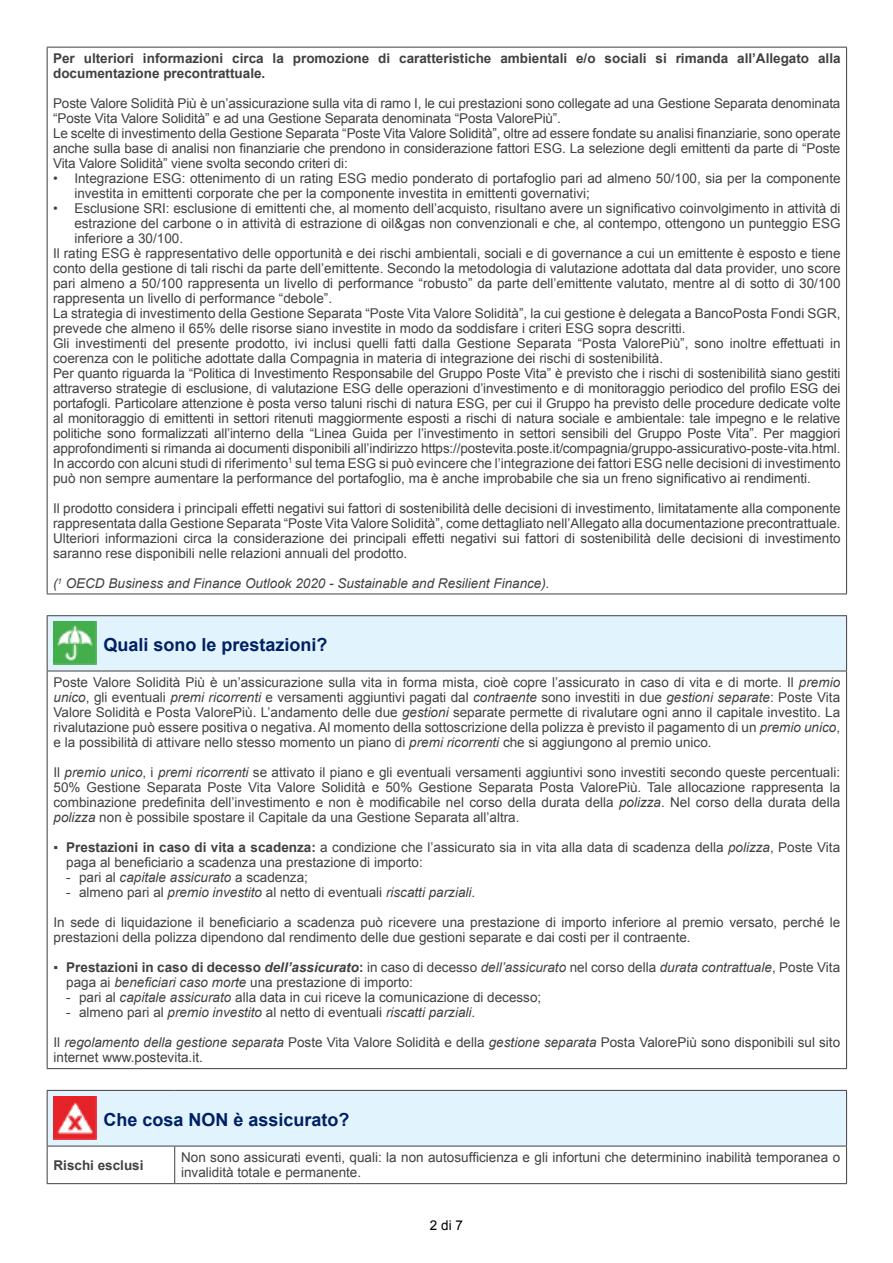
<style>
.page{position:relative;width:893px;height:1263px;background:#fff}
.page>*{position:absolute;margin:0;border:0;box-sizing:border-box;transform-origin:0 0}
.t1{font:700 18px "Arial";color:#002064}
.t2{font:13.5px/15px "Arial";color:#414042}
.t3{font:700 13.5px/15px "Arial";color:#414042}
.t4{font:italic 13.5px "Arial";color:#414042}
.t5{font:13.5px "Arial";color:#000}
.s1{font-style:italic}
.s2{font-weight:700}
.s3{font-style:normal}
.s4{font-weight:700;font-style:italic}
</style>
<div class="page">
<hr style="left:47px;top:47px;width:800px;height:1px;background:#414042">
<hr style="left:47px;top:48px;width:1px;height:546px;background:#414042">
<hr style="left:846px;top:48px;width:1px;height:546px;background:#414042">
<hr style="left:47px;top:594px;width:800px;height:1px;background:#414042">
<div style="left:47px;top:616px;width:800px;height:55px;background:#e1f4fd"></div>
<hr style="left:47px;top:671px;width:1px;height:397px;background:#414042">
<hr style="left:846px;top:671px;width:1px;height:397px;background:#414042">
<hr style="left:47px;top:615px;width:800px;height:1px;background:#414042">
<hr style="left:47px;top:616px;width:1px;height:55px;background:#414042">
<hr style="left:846px;top:616px;width:1px;height:55px;background:#414042">
<hr style="left:47px;top:671px;width:800px;height:1px;background:#414042">
<hr style="left:47px;top:1068px;width:800px;height:1px;background:#414042">
<img style="left:54px;top:622px;width:42px;height:42px">
<div style="left:47px;top:1090px;width:800px;height:56px;background:#e1f4fd"></div>
<hr style="left:47px;top:1090px;width:128px;height:1px;background:#414042">
<hr style="left:47px;top:1091px;width:1px;height:55px;background:#414042">
<hr style="left:175px;top:1090px;width:672px;height:1px;background:#414042">
<hr style="left:846px;top:1091px;width:1px;height:55px;background:#414042">
<hr style="left:47px;top:1146px;width:128px;height:1px;background:#414042">
<hr style="left:175px;top:1146px;width:672px;height:1px;background:#414042">
<hr style="left:47px;top:1146px;width:1px;height:37px;background:#414042">
<hr style="left:47px;top:1183px;width:128px;height:1px;background:#414042">
<hr style="left:174px;top:1146px;width:1px;height:37px;background:#414042">
<hr style="left:846px;top:1146px;width:1px;height:37px;background:#414042">
<hr style="left:175px;top:1183px;width:672px;height:1px;background:#414042">
<img style="left:54px;top:1097px;width:42px;height:42px">
<p class="t3" style="left:53px;top:51px;width:789px">Per ulteriori informazioni circa la promozione di caratteristiche ambientali e/o sociali si rimanda all’Allegato alla documentazione precontrattuale.</p>
<p class="t2" style="left:53px;top:96px;width:789px">Poste Valore Solidità Più è un’assicurazione sulla vita di ramo I, le cui prestazioni sono collegate ad una Gestione Separata denominata “Poste Vita Valore Solidità” e ad una Gestione Separata denominata “Posta ValorePiù”.<br>Le scelte di investimento della Gestione Separata “Poste Vita Valore Solidità”, oltre ad essere fondate su analisi finanziarie, sono operate anche sulla base di analisi non finanziarie che prendono in considerazione fattori ESG. La selezione degli emittenti da parte di “Poste Vita Valore Solidità” viene svolta secondo criteri di:</p>
<p class="t2" style="left:74px;top:171px;width:768px;text-indent:-21px">• Integrazione ESG: ottenimento di un rating ESG medio ponderato di portafoglio pari ad almeno 50/100, sia per la componente investita in emittenti corporate che per la componente investita in emittenti governativi;</p>
<p class="t2" style="left:53px;top:201px;width:789px">• Esclusione SRI: esclusione di emittenti che, al momento dell’acquisto, risultano avere un significativo coinvolgimento in attività di</p>
<p class="t2" style="left:74px;top:216px;width:768px">estrazione del carbone o in attività di estrazione di oil&amp;gas non convenzionali e che, al contempo, ottengono un punteggio ESG</p>
<p class="t2" style="left:74px;top:231px;width:110px">inferiore a 30/100.</p>
<p class="t2" style="left:53px;top:246px;width:789px">Il rating ESG è rappresentativo delle opportunità e dei rischi ambientali, sociali e di governance a cui un emittente è esposto e tiene</p>
<p class="t2" style="left:53px;top:261px;width:789px">conto della gestione di tali rischi da parte dell’emittente. Secondo la metodologia di valutazione adottata dal data provider, uno score</p>
<p class="t2" style="left:53px;top:276px;width:789px">pari almeno a 50/100 rappresenta un livello di performance “robusto” da parte dell’emittente valutato, mentre al di sotto di 30/100</p>
<p class="t2" style="left:53px;top:291px;width:281px">rappresenta un livello di performance “debole”.</p>
<p class="t2" style="left:53px;top:306px;width:789px">La strategia di investimento della Gestione Separata “Poste Vita Valore Solidità”, la cui gestione è delegata a BancoPosta Fondi SGR,</p>
<p class="t2" style="left:53px;top:321px;width:634px">prevede che almeno il 65% delle risorse siano investite in modo da soddisfare i criteri ESG sopra descritti.</p>
<p class="t2" style="left:53px;top:336px;width:789px">Gli investimenti del presente prodotto, ivi inclusi quelli fatti dalla Gestione Separata “Posta ValorePiù”, sono inoltre effettuati in</p>
<p class="t2" style="left:53px;top:351px;width:612px">coerenza con le politiche adottate dalla Compagnia in materia di integrazione dei rischi di sostenibilità.</p>
<p class="t2" style="left:53px;top:366px;width:789px">Per quanto riguarda la “Politica di Investimento Responsabile del Gruppo Poste Vita” è previsto che i rischi di sostenibilità siano gestiti</p>
<p class="t2" style="left:53px;top:381px;width:789px">attraverso strategie di esclusione, di valutazione ESG delle operazioni d’investimento e di monitoraggio periodico del profilo ESG dei</p>
<p class="t2" style="left:53px;top:396px;width:789px">portafogli. Particolare attenzione è posta verso taluni rischi di natura ESG, per cui il Gruppo ha previsto delle procedure dedicate volte</p>
<p class="t2" style="left:53px;top:411px;width:789px">al monitoraggio di emittenti in settori ritenuti maggiormente esposti a rischi di natura sociale e ambientale: tale impegno e le relative</p>
<p class="t2" style="left:53px;top:426px;width:789px">politiche sono formalizzati all’interno della “Linea Guida per l’investimento in settori sensibili del Gruppo Poste Vita”. Per maggiori</p>
<p class="t2" style="left:53px;top:441px;width:789px">approfondimenti si rimanda ai documenti disponibili all’indirizzo https://postevita.poste.it/compagnia/gruppo-assicurativo-poste-vita.html.</p>
<p class="t2" style="left:53px;top:456px;width:789px">In accordo con alcuni studi di riferimento<sup>1</sup> sul tema ESG si può evincere che l’integrazione dei fattori ESG nelle decisioni di investimento</p>
<p class="t2" style="left:53px;top:471px;width:759px">può non sempre aumentare la performance del portafoglio, ma è anche improbabile che sia un freno significativo ai rendimenti.</p>
<p class="t2" style="left:53px;top:501px;width:789px;text-align:justify">Il prodotto considera i principali effetti negativi sui fattori di sostenibilità delle decisioni di investimento, limitatamente alla componente rappresentata dalla Gestione Separata “Poste Vita Valore Solidità”, come dettagliato nell’Allegato alla documentazione precontrattuale.<br>Ulteriori informazioni circa la considerazione dei principali effetti negativi sui fattori di sostenibilità delle decisioni di investimento saranno rese disponibili nelle relazioni annuali del prodotto.</p>
<p class="t4" style="left:53px;top:574px;width:498px">(<sup>1</sup> OECD Business and Finance Outlook 2020 - Sustainable and Resilient Finance).</p>
<h1 class="t1" style="left:104px;top:633px;width:226px">Quali sono le prestazioni?</h1>
<p class="t2" style="left:54px;top:675px;width:788px;text-align:justify">Poste Valore Solidità Più è un’assicurazione sulla vita in forma mista, cioè copre l’assicurato in caso di vita e di morte. Il <span class="s1">premio unico</span>, gli eventuali <span class="s1">premi ricorrenti</span> e versamenti aggiuntivi pagati dal <span class="s1">contraente</span> sono investiti in due <span class="s1">gestioni separate</span>: Poste Vita Valore Solidità e Posta ValorePiù. L’andamento delle due <span class="s1">gestioni</span> separate permette di rivalutare ogni anno il capitale investito. La rivalutazione può essere positiva o negativa. Al momento della sottoscrizione della polizza è previsto il pagamento di un <span class="s1">premio unico</span>, e la possibilità di attivare nello stesso momento un piano di <span class="s1">premi ricorrenti</span> che si aggiungono al premio unico.</p>
<p class="t2" style="left:54px;top:765px;width:788px;text-align:justify">Il <span class="s1">premio unico</span>, i <span class="s1">premi ricorrenti</span> se attivato il piano e gli eventuali versamenti aggiuntivi sono investiti secondo queste percentuali:<br>50% Gestione Separata Poste Vita Valore Solidità e 50% Gestione Separata Posta ValorePiù. Tale allocazione rappresenta la combinazione predefinita dell’investimento e non è modificabile nel corso della durata della <span class="s1">polizza</span>. Nel corso della durata della <span class="s1">polizza</span> non è possibile spostare il Capitale da una Gestione Separata all’altra.</p>
<p class="t2" style="left:66px;top:840px;width:775px;text-indent:-13px">▪ <span class="s2">Prestazioni in caso di vita a scadenza:</span> a condizione che l’assicurato sia in vita alla data di scadenza della <span class="s1">polizza</span>, Poste Vita paga al beneficiario a scadenza una prestazione di importo:</p>
<p class="t4" style="left:66px;top:869px;width:243px"><span class="s3">- pari al</span> capitale assicurato <span class="s3">a scadenza;</span></p>
<p class="t2" style="left:66px;top:885px;width:410px">- almeno pari al <span class="s1">premio investito</span> al netto di eventuali <span class="s1">riscatti parziali</span>.</p>
<p class="t2" style="left:54px;top:915px;width:788px">In sede di liquidazione il beneficiario a scadenza può ricevere una prestazione di importo inferiore al premio versato, perché le prestazioni della polizza dipendono dal rendimento delle due gestioni separate e dai costi per il contraente.</p>
<p class="t2" style="left:66px;top:960px;width:775px;text-indent:-13px">▪ <span class="s2">Prestazioni in caso di decesso</span> <span class="s4">dell’assicurato</span><span class="s2">:</span> in caso di decesso <span class="s1">dell’assicurato</span> nel corso della <span class="s1">durata contrattuale</span>, Poste Vita paga ai <span class="s1">beneficiari caso morte</span> una prestazione di importo:</p>
<p class="t2" style="left:66px;top:990px;width:476px">- pari al <span class="s1">capitale assicurato</span> alla data in cui riceve la comunicazione di decesso;</p>
<p class="t2" style="left:66px;top:1005px;width:410px">- almeno pari al <span class="s1">premio investito</span> al netto di eventuali <span class="s1">riscatti parziali</span>.</p>
<p class="t2" style="left:54px;top:1035px;width:788px">Il <span class="s1">regolamento della gestione separata</span> Poste Vita Valore Solidità e della <span class="s1">gestione separata</span> Posta ValorePiù sono disponibili sul sito internet www.postevita.it.</p>
<h1 class="t1" style="left:104px;top:1108px;width:248px">Che cosa NON è assicurato?</h1>
<p class="t3" style="left:54px;top:1158px;width:92px">Rischi esclusi</p>
<p class="t2" style="left:181px;top:1150px;width:661px">Non sono assicurati eventi, quali: la non autosufficienza e gli infortuni che determinino inabilità temporanea o invalidità totale e permanente.</p>
<p class="t5" style="left:430px;top:1217px;width:35px">2 di 7</p>
</div>
